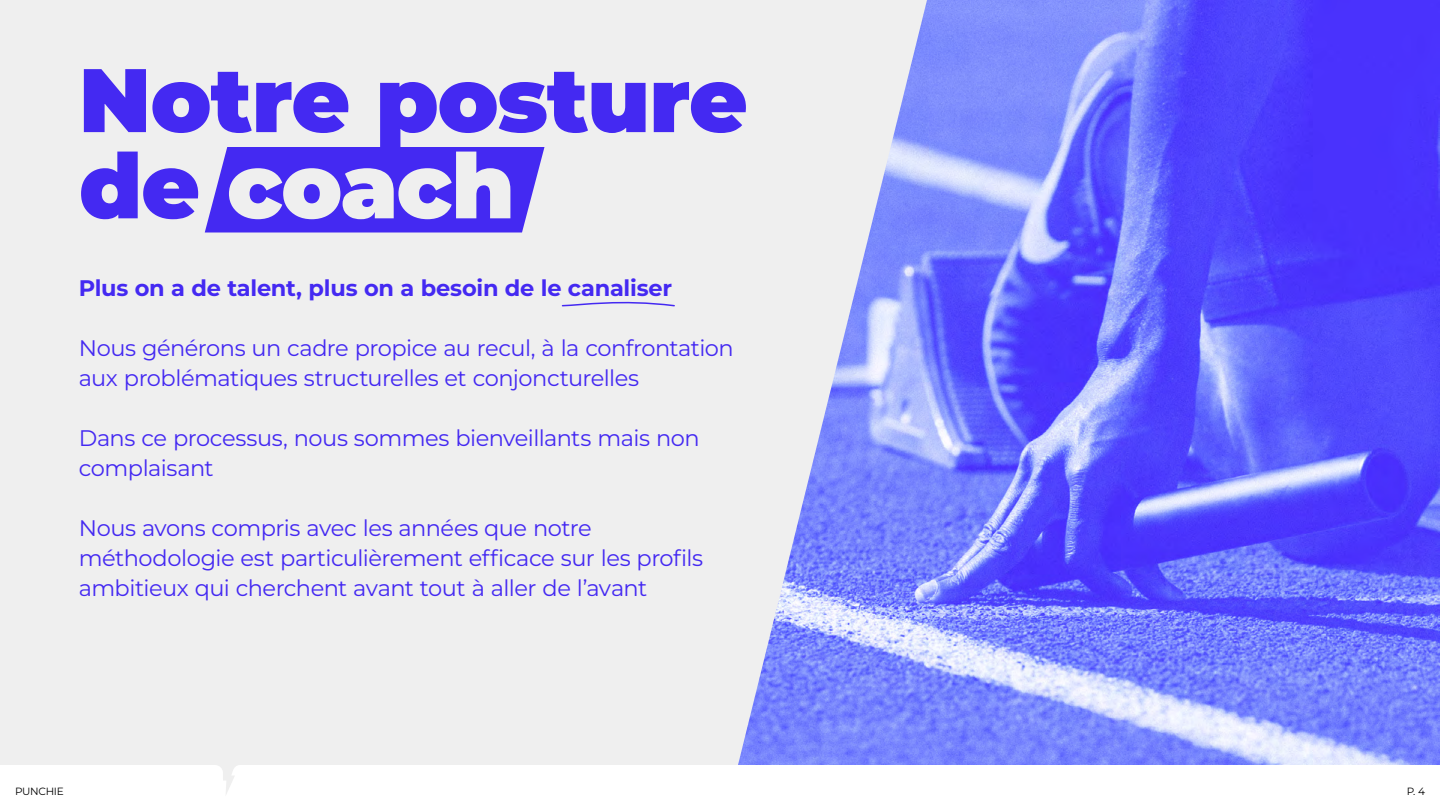
<style>
.page{position:relative;width:1440px;height:810px;background:#fff}
.page>*{position:absolute;margin:0;border:0;box-sizing:border-box;transform-origin:0 0}
.t1{font:900 90px/86.2px "Montserrat";letter-spacing:-.01em;color:#4429f2}
.t2{font:22.5px/30px "Montserrat";letter-spacing:-.02em;color:#4429f2}
.t3{font:700 22.5px "Montserrat";letter-spacing:-.01em;color:#4429f2}
.t4{font:10.5px "Montserrat";letter-spacing:-.03em;color:#000}
.s1{color:#efefef}
</style>
<div class="page">
<div style="left:0;top:0;width:738px;height:794px;background:#efefef"></div>
<div style="left:205px;top:147px;width:339px;height:85px;background:#4429f2"></div>
<svg style="left:561px;top:299px;width:115px;height:8px"></svg>
<img style="left:738px;top:0;width:702px;height:765px">
<h1 class="t1" style="left:79px;top:55px;width:671px">Notre posture de <span class="s1">coach</span></h1>
<p class="t3" style="left:79px;top:273px;width:595px">Plus on a de talent, plus on a besoin de le canaliser</p>
<p class="t2" style="left:79px;top:333px;width:657px">Nous générons un cadre propice au recul, à la confrontation aux problématiques structurelles et conjoncturelles</p>
<p class="t2" style="left:79px;top:423px;width:622px">Dans ce processus, nous sommes bienveillants mais non complaisant</p>
<p class="t2" style="left:79px;top:513px;width:626px">Nous avons compris avec les années que notre méthodologie est particulièrement efficace sur les profils ambitieux qui cherchent avant tout à aller de l’avant</p>
<p class="t4" style="left:15px;top:784px;width:50px">PUNCHIE</p>
<p class="t4" style="left:1407px;top:784px;width:20px">P. 4</p>
</div>
